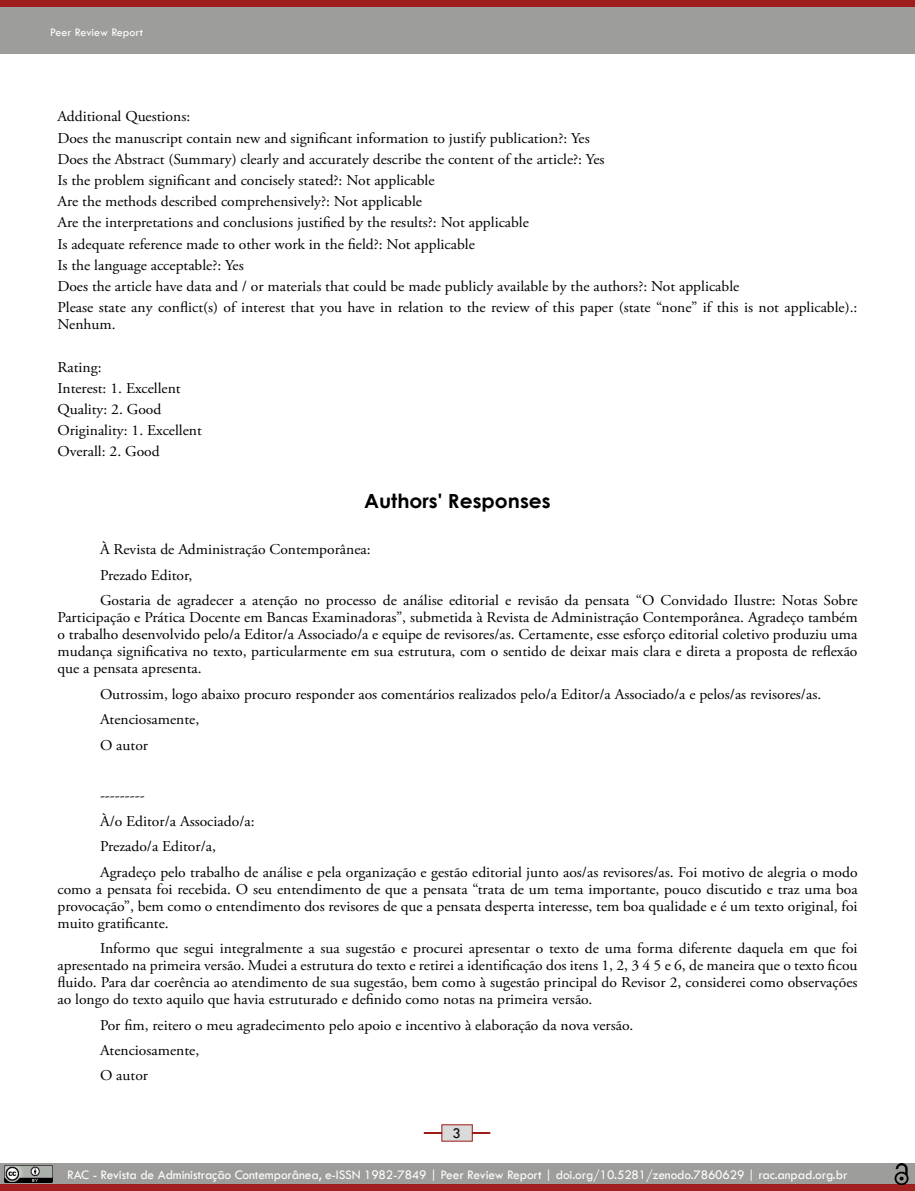
<style>
.page{position:relative;width:915px;height:1191px;background:#fff}
.page>*{position:absolute;margin:0;border:0;box-sizing:border-box;transform-origin:0 0}
.t1{font:700 19.5px "Century Gothic";color:#000;scale:1.04 1}
.t2{font:15px/21.1px "Adobe Garamond Pro";color:#000;scale:1.04 1}
.t3{font:15px "Tw Cen";color:#000}
.t4{font:13.5px "Tw Cen";letter-spacing:-.01em;color:#fff}
.t5{font:12px "Tw Cen";color:#fff}
</style>
<div class="page">
<div style="left:0;top:0;width:914px;height:54px;background:#9d9d9c"></div>
<div style="left:0;top:0;width:914px;height:7px;background:#9d1a18"></div>
<svg style="left:423px;top:1124px;width:68px;height:18px"></svg>
<div style="left:0;top:1163px;width:914px;height:21px;background:#9d9d9c"></div>
<div style="left:0;top:1184px;width:914px;height:7px;background:#a0211f"></div>
<img style="left:5px;top:1165px;width:47px;height:17px">
<img style="left:894px;top:1163px;width:14px;height:21px">
<p class="t5" style="left:50px;top:25px;width:94px">Peer Review Report</p>
<p class="t2" style="left:57px;top:107px;width:770px">Additional Questions:<br>Does the manuscript contain new and significant information to justify publication?: Yes<br>Does the Abstract (Summary) clearly and accurately describe the content of the article?: Yes<br>Is the problem significant and concisely stated?: Not applicable<br>Are the methods described comprehensively?: Not applicable<br>Are the interpretations and conclusions justified by the results?: Not applicable<br>Is adequate reference made to other work in the field?: Not applicable<br>Is the language acceptable?: Yes<br>Does the article have data and / or materials that could be made publicly available by the authors?: Not applicable<br>Please state any conflict(s) of interest that you have in relation to the review of this paper (state “none” if this is not applicable).:</p>
<p class="t2" style="left:57px;top:314px;width:57px">Nenhum.</p>
<p class="t2" style="left:57px;top:357px;width:140px">Rating:<br>Interest: 1. Excellent<br>Quality: 2. Good<br>Originality: 1. Excellent<br>Overall: 2. Good</p>
<h1 class="t1" style="left:364px;top:486px;width:181px">Authors' Responses</h1>
<p class="t2" style="left:100px;top:537px;width:729px;line-height:25.5px">À Revista de Administração Contemporânea:<br>Prezado Editor,<br>Gostaria de agradecer a atenção no processo de análise editorial e revisão da pensata “O Convidado Ilustre: Notas Sobre</p>
<p class="t2" style="left:57px;top:609px;width:770px;line-height:17px;text-align:justify">Participação e Prática Docente em Bancas Examinadoras”, submetida à Revista de Administração Contemporânea. Agradeço também o trabalho desenvolvido pelo/a Editor/a Associado/a e equipe de revisores/as. Certamente, esse esforço editorial coletivo produziu uma mudança significativa no texto, particularmente em sua estrutura, com o sentido de deixar mais clara e direta a proposta de reflexão que a pensata apresenta.</p>
<p class="t2" style="left:100px;top:681px;width:694px;line-height:25.5px">Outrossim, logo abaixo procuro responder aos comentários realizados pelo/a Editor/a Associado/a e pelos/as revisores/as.<br>Atenciosamente,<br>O autor</p>
<p class="t2" style="left:100px;top:783px;width:729px;line-height:25.5px">---------<br>À/o Editor/a Associado/a:<br>Prezado/a Editor/a,<br>Agradeço pelo trabalho de análise e pela organização e gestão editorial junto aos/as revisores/as. Foi motivo de alegria o modo</p>
<p class="t2" style="left:57px;top:881px;width:770px;line-height:17px;text-align:justify">como a pensata foi recebida. O seu entendimento de que a pensata “trata de um tema importante, pouco discutido e traz uma boa provocação”, bem como o entendimento dos revisores de que a pensata desperta interesse, tem boa qualidade e é um texto original, foi muito gratificante.</p>
<p class="t2" style="left:57px;top:940px;width:770px;line-height:17px;text-align:justify;text-indent:43px">Informo que segui integralmente a sua sugestão e procurei apresentar o texto de uma forma diferente daquela em que foi apresentado na primeira versão. Mudei a estrutura do texto e retirei a identificação dos itens 1, 2, 3 4 5 e 6, de maneira que o texto ficou fluido. Para dar coerência ao atendimento de sua sugestão, bem como à sugestão principal do Revisor 2, considerei como observações ao longo do texto aquilo que havia estruturado e definido como notas na primeira versão.</p>
<p class="t2" style="left:100px;top:1012px;width:514px;line-height:25.5px">Por fim, reitero o meu agradecimento pelo apoio e incentivo à elaboração da nova versão.<br>Atenciosamente,<br>O autor</p>
<p class="t3" style="left:453px;top:1124px;width:10px">3</p>
<p class="t4" style="left:67px;top:1166px;width:781px">RAC - Revista de Administração Contemporânea, e-ISSN 1982-7849 | Peer Review Report | doi.org/10.5281/zenodo.7860629 | rac.anpad.org.br</p>
</div>
